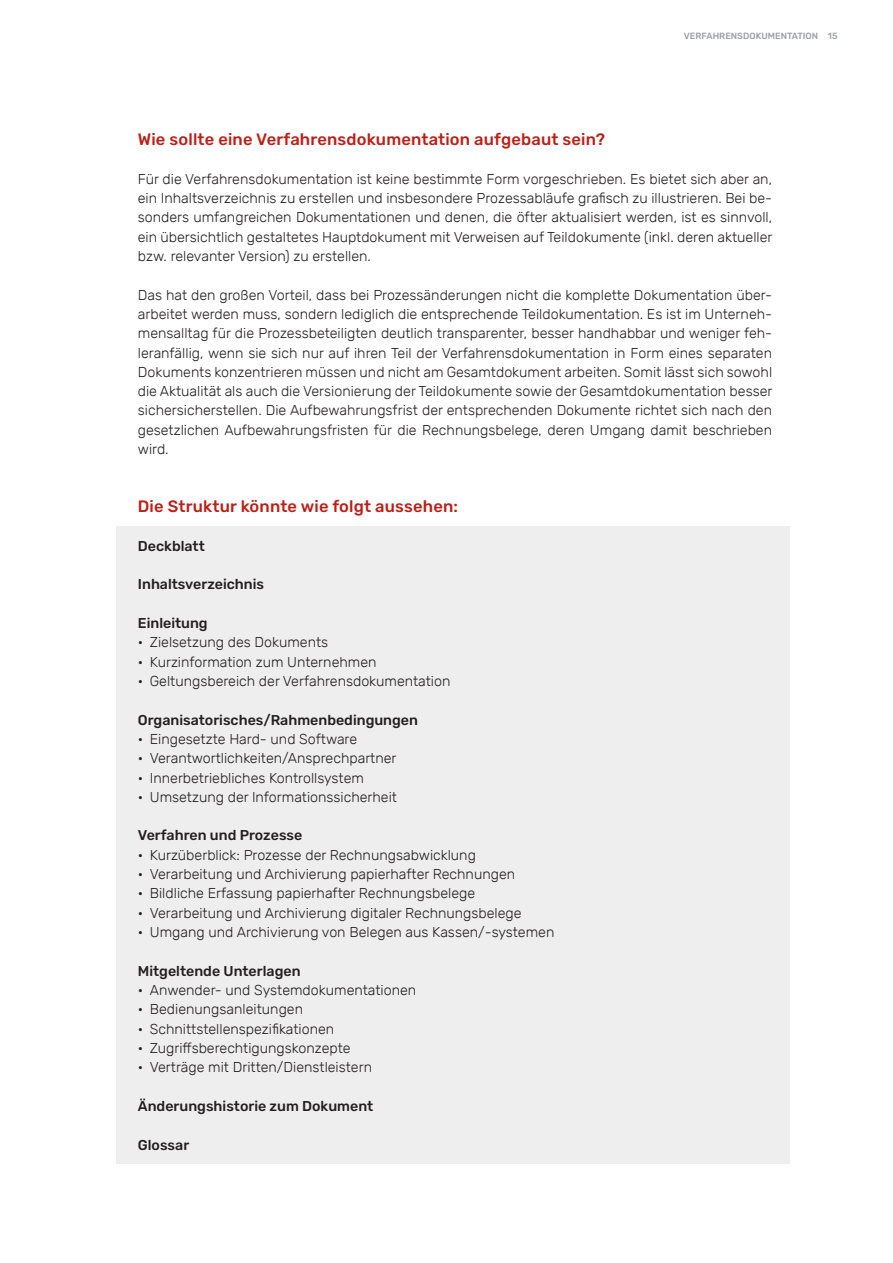
<style>
.page{position:relative;width:893px;height:1263px;background:#fff}
.page>*{position:absolute;margin:0;border:0;box-sizing:border-box;transform-origin:0 0}
.t1{font:500 16.5px "Rubik";letter-spacing:.01em;color:#bb2018}
.t2{font:300 14.25px/19.4px "Rubik";color:#231f20;text-align:justify}
.t3{font:500 14.25px "Rubik";color:#231f20}
.t4{font:500 9px "Rubik";color:#9d9fa2}
.s1{font-weight:400}
</style>
<div class="page">
<div style="left:117px;top:526px;width:673px;height:638px;background:#eeeeef"></div>
<p class="t4" style="left:684px;top:31px;width:136px">VERFAHRENSDOKUMENTATION</p>
<p class="t4" style="left:828px;top:31px;width:11px">15</p>
<p class="t1" style="left:138px;top:130px;width:469px">Wie sollte eine Verfahrensdokumentation aufgebaut sein?</p>
<p class="t2" style="left:138px;top:169px;width:636px">Für die Verfahrensdokumentation ist keine bestimmte Form vorgeschrieben. Es bietet sich aber an, ein Inhaltsverzeichnis zu erstellen und insbesondere Prozessabläufe grafisch zu illustrieren. Bei be&shy;sonders umfangreichen Dokumentationen und denen, die öfter aktualisiert werden, ist es sinnvoll, ein übersichtlich gestaltetes Hauptdokument mit Verweisen auf Teildokumente (inkl. deren aktueller bzw. relevanter Version) zu erstellen.</p>
<p class="t2" style="left:138px;top:285px;width:636px">Das hat den großen Vorteil, dass bei Prozessänderungen nicht die komplette Dokumentation über&shy;arbeitet werden muss, sondern lediglich die entsprechende Teildokumentation. Es ist im Unterneh&shy;mensalltag für die Prozessbeteiligten deutlich transparenter, besser handhabbar und weniger feh&shy;leranfällig, wenn sie sich nur auf ihren Teil der Verfahrensdokumentation in Form eines separaten Dokuments konzentrieren müssen und nicht am Gesamtdokument arbeiten. Somit lässt sich sowohl die Aktualität als auch die Versionierung der Teildokumente sowie der Gesamtdokumentation besser sichersicherstellen. Die Aufbewahrungsfrist der entsprechenden Dokumente richtet sich nach den gesetzlichen Aufbewahrungsfristen für die Rechnungsbelege, deren Umgang damit beschrieben wird.</p>
<p class="t1" style="left:138px;top:497px;width:322px">Die Struktur könnte wie folgt aussehen:</p>
<p class="t3" style="left:138px;top:537px;width:69px">Deckblatt</p>
<p class="t3" style="left:138px;top:576px;width:128px">Inhaltsverzeichnis</p>
<p class="t3" style="left:138px;top:615px;width:71px">Einleitung</p>
<p class="t2" style="left:138px;top:633px;width:192px"><span class="s1">•</span> Zielsetzung des Dokuments</p>
<p class="t2" style="left:138px;top:652px;width:240px"><span class="s1">•</span> Kurzinformation zum Unternehmen</p>
<p class="t2" style="left:138px;top:672px;width:314px"><span class="s1">•</span> Geltungsbereich der Verfahrensdokumentation</p>
<p class="t3" style="left:138px;top:711px;width:282px">Organisatorisches/Rahmenbedingungen</p>
<p class="t2" style="left:138px;top:730px;width:221px"><span class="s1">•</span> Eingesetzte Hard- und Software</p>
<p class="t2" style="left:138px;top:749px;width:260px"><span class="s1">•</span> Verantwortlichkeiten/Ansprechpartner</p>
<p class="t2" style="left:138px;top:768px;width:228px"><span class="s1">•</span> Innerbetriebliches Kontrollsystem</p>
<p class="t2" style="left:138px;top:787px;width:261px"><span class="s1">•</span> Umsetzung der Informationssicherheit</p>
<p class="t3" style="left:138px;top:827px;width:166px">Verfahren und Prozesse</p>
<p class="t2" style="left:138px;top:845px;width:340px"><span class="s1">•</span> Kurzüberblick: Prozesse der Rechnungsabwicklung</p>
<p class="t2" style="left:138px;top:865px;width:379px"><span class="s1">•</span> Verarbeitung und Archivierung papierhafter Rechnungen</p>
<p class="t2" style="left:138px;top:884px;width:339px"><span class="s1">•</span> Bildliche Erfassung papierhafter Rechnungsbelege</p>
<p class="t2" style="left:138px;top:903px;width:385px"><span class="s1">•</span> Verarbeitung und Archivierung digitaler Rechnungsbelege</p>
<p class="t2" style="left:138px;top:923px;width:418px"><span class="s1">•</span> Umgang und Archivierung von Belegen aus Kassen/-systemen</p>
<p class="t3" style="left:138px;top:962px;width:164px">Mitgeltende Unterlagen</p>
<p class="t2" style="left:138px;top:981px;width:280px"><span class="s1">•</span> Anwender- und Systemdokumentationen</p>
<p class="t2" style="left:138px;top:1000px;width:167px"><span class="s1">•</span> Bedienungsanleitungen</p>
<p class="t2" style="left:138px;top:1019px;width:198px"><span class="s1">•</span> Schnittstellenspezifikationen</p>
<p class="t2" style="left:138px;top:1039px;width:214px"><span class="s1">•</span> Zugriffsberechtigungskonzepte</p>
<p class="t2" style="left:138px;top:1058px;width:236px"><span class="s1">•</span> Verträge mit Dritten/Dienstleistern</p>
<p class="t3" style="left:138px;top:1098px;width:237px">Änderungshistorie zum Dokument</p>
<p class="t3" style="left:138px;top:1136px;width:53px">Glossar</p>
</div>
